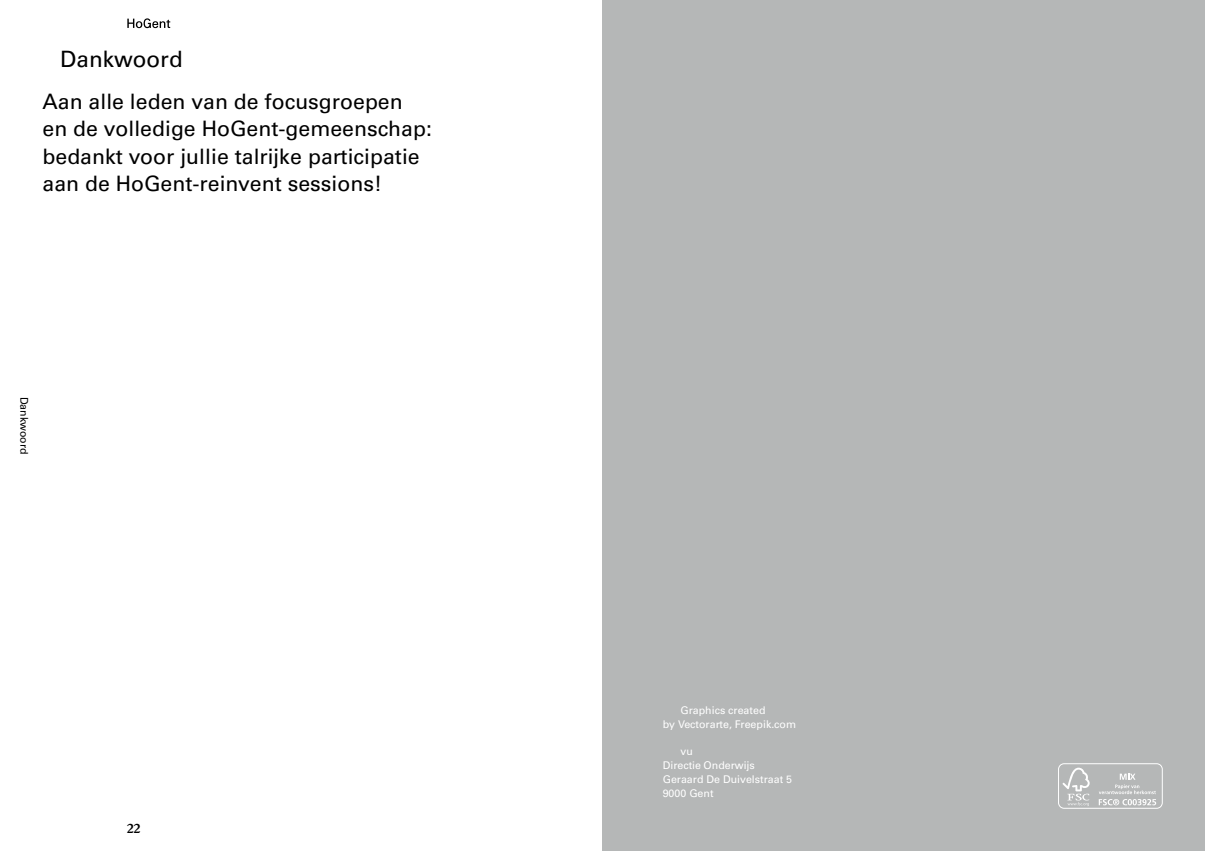
<style>
.page{position:relative;width:1205px;height:851px;background:#fff}
.page>*{position:absolute;margin:0;border:0;box-sizing:border-box;transform-origin:0 0}
.t1{font:22.5px "Univers LT Pro 55 Roman";color:#000}
.t2{font:21.25px/27.5px "Univers LT Pro 55 Roman";color:#000}
.t3{font:600 12.5px "Larish Neue";color:#000}
.t4{font:10.62px/13.8px "Univers LT Pro 55 Roman";color:#fff}
.t5{font:10.62px "Univers LT Pro 55 Roman";color:#000}
</style>
<div class="page">
<div style="left:602px;top:0;width:603px;height:850px;background:#b5b7b7"></div>
<div style="left:1058px;top:763px;width:104px;height:45px;border:1px solid #fff;border-radius:6px"></div>
<svg style="left:1099px;top:773px;width:57px;height:32px"></svg>
<svg style="left:1062px;top:767px;width:27px;height:39px"></svg>
<svg style="left:127px;top:18px;width:43px;height:10px"></svg>
<p class="t1" style="left:60px;top:46px;width:124px">Dankwoord</p>
<p class="t2" style="left:43px;top:87px;width:391px">Aan alle leden van de focusgroepen en de volledige HoGent-gemeenschap: bedankt voor jullie talrijke participatie aan de HoGent-reinvent sessions!</p>
<p class="t5" style="left:31px;top:396px;width:59px;rotate:90deg">Dankwoord</p>
<p class="t3" style="left:127px;top:818px;width:15px">22</p>
<p class="t4" style="left:663px;top:703px;width:135px;text-indent:18px">Graphics created<br>by Vectorarte, Freepik.com</p>
<p class="t4" style="left:663px;top:744px;width:131px;text-indent:18px">vu<br>Directie Onderwijs<br>Geraard De Duivelstraat 5<br>9000 Gent</p>
</div>
